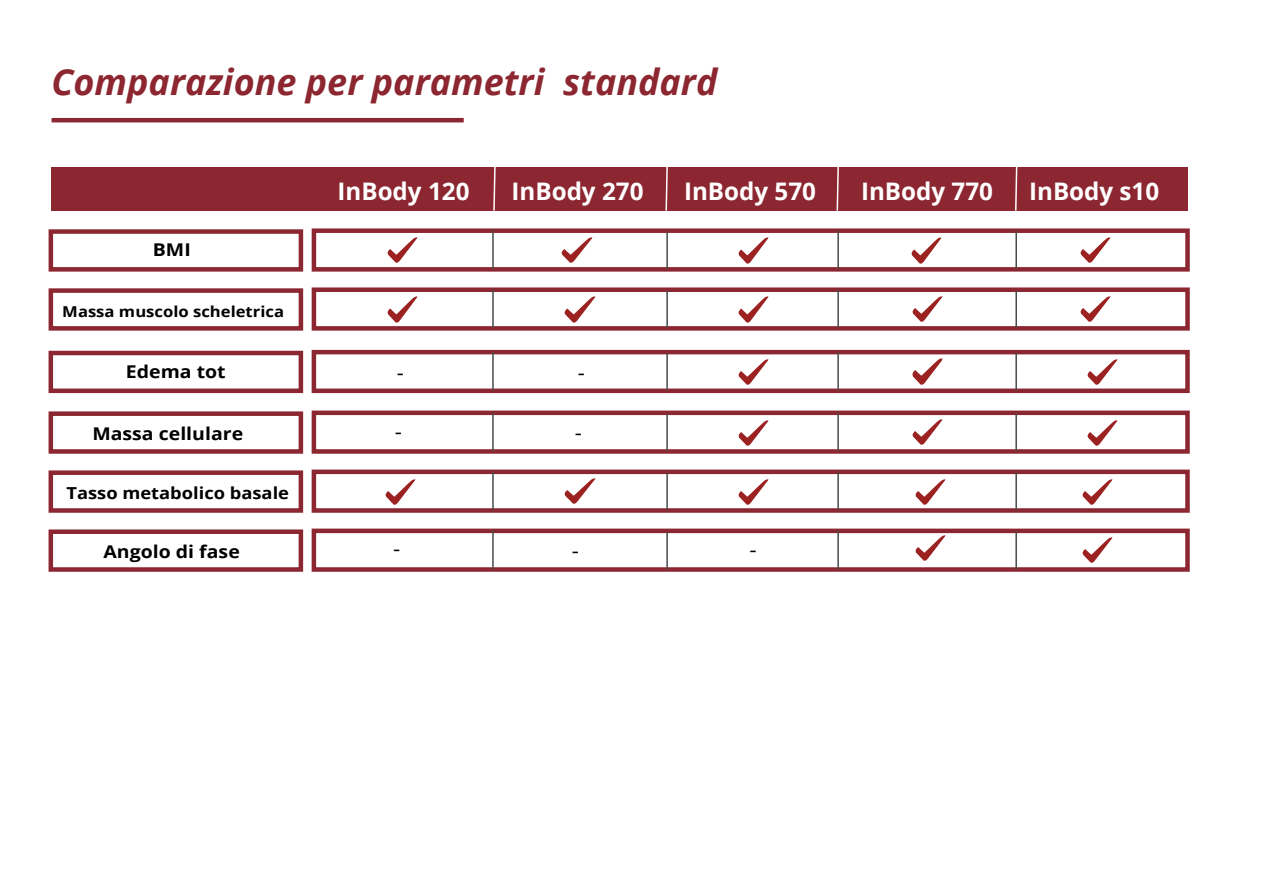
<style>
.page{position:relative;width:1263px;height:893px;background:#fff}
.page>*{position:absolute;margin:0;border:0;box-sizing:border-box;transform-origin:0 0}
.t1{font:italic 700 36px "Open Sans";color:#8c2630}
.t2{font:700 24.15px "Open Sans";color:#fff}
.t3{font:20.25px "Open Sans";color:#000001;scale:1.11 1}
.t4{font:700 17.55px "Open Sans";color:#000001;scale:1.11 1}
.t5{font:700 16.5px "Open Sans";color:#000001;scale:1.11 1}
.t6{font:700 15px "Open Sans";color:#000001;scale:1.11 1}
</style>
<div class="page">
<hr style="left:52px;top:118px;width:412px;height:4px;background:#8c2630">
<div style="left:51px;top:167px;width:1136px;height:44px;background:#8c2630"></div>
<div style="left:49px;top:529px;width:254px;height:43px;border:4px solid #8c2630"></div>
<div style="left:312px;top:529px;width:878px;height:43px;border:4px solid #8c2630"></div>
<hr style="left:666px;top:532px;width:2px;height:37px;background:#494a4b">
<hr style="left:837px;top:530px;width:2px;height:39px;background:#494a4b">
<hr style="left:492px;top:530px;width:2px;height:39px;background:#494a4b">
<hr style="left:1015px;top:531px;width:2px;height:38px;background:#494a4b">
<div style="left:49px;top:470px;width:254px;height:43px;border:4px solid #8c2630"></div>
<div style="left:312px;top:470px;width:878px;height:43px;border:4px solid #8c2630"></div>
<hr style="left:666px;top:473px;width:2px;height:37px;background:#494a4b">
<hr style="left:837px;top:471px;width:2px;height:39px;background:#494a4b">
<hr style="left:492px;top:471px;width:2px;height:39px;background:#494a4b">
<hr style="left:1015px;top:472px;width:2px;height:38px;background:#494a4b">
<div style="left:49px;top:411px;width:254px;height:43px;border:4px solid #8c2630"></div>
<div style="left:312px;top:411px;width:878px;height:43px;border:4px solid #8c2630"></div>
<hr style="left:666px;top:414px;width:2px;height:37px;background:#494a4b">
<hr style="left:837px;top:412px;width:2px;height:39px;background:#494a4b">
<hr style="left:492px;top:412px;width:2px;height:39px;background:#494a4b">
<hr style="left:1015px;top:413px;width:2px;height:38px;background:#494a4b">
<img style="left:738px;top:420px;width:31px;height:26px">
<img style="left:738px;top:479px;width:31px;height:26px">
<img style="left:564px;top:478px;width:32px;height:26px">
<img style="left:385px;top:479px;width:31px;height:26px">
<img style="left:912px;top:419px;width:31px;height:26px">
<img style="left:915px;top:479px;width:31px;height:26px">
<img style="left:1082px;top:479px;width:31px;height:26px">
<img style="left:914px;top:533px;width:32px;height:28px">
<img style="left:1082px;top:537px;width:31px;height:26px">
<img style="left:1087px;top:420px;width:31px;height:26px">
<div style="left:49px;top:351px;width:254px;height:42px;border:4px solid #8c2630"></div>
<div style="left:312px;top:350px;width:878px;height:43px;border:4px solid #8c2630"></div>
<svg style="left:493px;top:167px;width:3px;height:44px"></svg>
<svg style="left:665px;top:167px;width:3px;height:44px"></svg>
<svg style="left:836px;top:167px;width:3px;height:44px"></svg>
<svg style="left:1015px;top:167px;width:3px;height:44px"></svg>
<hr style="left:666px;top:353px;width:2px;height:38px;background:#494a4b">
<hr style="left:837px;top:352px;width:2px;height:39px;background:#494a4b">
<hr style="left:492px;top:352px;width:2px;height:39px;background:#494a4b">
<hr style="left:1015px;top:353px;width:2px;height:38px;background:#494a4b">
<img style="left:738px;top:359px;width:31px;height:26px">
<img style="left:912px;top:358px;width:31px;height:27px">
<img style="left:1087px;top:359px;width:31px;height:26px">
<div style="left:49px;top:288px;width:254px;height:43px;border:4px solid #8c2630"></div>
<div style="left:312px;top:287px;width:878px;height:44px;border:4px solid #8c2630"></div>
<hr style="left:666px;top:291px;width:2px;height:37px;background:#494a4b">
<hr style="left:837px;top:289px;width:2px;height:39px;background:#494a4b">
<hr style="left:492px;top:289px;width:2px;height:39px;background:#494a4b">
<hr style="left:1015px;top:290px;width:2px;height:38px;background:#494a4b">
<img style="left:738px;top:296px;width:31px;height:27px">
<img style="left:912px;top:296px;width:31px;height:26px">
<div style="left:49px;top:229px;width:254px;height:43px;border:4px solid #8c2630"></div>
<div style="left:312px;top:228px;width:878px;height:44px;border:4px solid #8c2630"></div>
<hr style="left:666px;top:232px;width:2px;height:37px;background:#494a4b">
<hr style="left:837px;top:230px;width:2px;height:39px;background:#494a4b">
<hr style="left:492px;top:230px;width:2px;height:39px;background:#494a4b">
<hr style="left:1015px;top:231px;width:2px;height:38px;background:#494a4b">
<img style="left:387px;top:237px;width:31px;height:26px">
<img style="left:387px;top:296px;width:31px;height:27px">
<img style="left:561px;top:237px;width:32px;height:26px">
<img style="left:564px;top:296px;width:32px;height:27px">
<img style="left:738px;top:237px;width:31px;height:27px">
<img style="left:911px;top:237px;width:31px;height:27px">
<img style="left:1080px;top:237px;width:31px;height:26px">
<img style="left:1080px;top:296px;width:31px;height:26px">
<h1 class="t1" style="left:52px;top:56px;width:667px">Comparazione per parametri standard</h1>
<p class="t4" style="left:153px;top:237px;width:36px">BMI</p>
<p class="t6" style="left:62px;top:301px;width:201px">Massa muscolo scheletrica</p>
<p class="t4" style="left:126px;top:359px;width:91px">Edema tot</p>
<p class="t4" style="left:92px;top:421px;width:137px">Massa cellulare</p>
<p class="t5" style="left:67px;top:481px;width:202px">Tasso metabolico basale</p>
<p class="t4" style="left:103px;top:539px;width:124px">Angolo di fase</p>
<p class="t2" style="left:337px;top:174px;width:133px">InBody 120</p>
<p class="t2" style="left:511px;top:174px;width:133px">InBody 270</p>
<p class="t2" style="left:684px;top:174px;width:133px">InBody 570</p>
<p class="t2" style="left:861px;top:174px;width:133px">InBody 770</p>
<p class="t2" style="left:1029px;top:174px;width:132px">InBody s10</p>
<p class="t3" style="left:397px;top:359px;width:8px">-</p>
<p class="t3" style="left:578px;top:359px;width:8px">-</p>
<p class="t3" style="left:395px;top:418px;width:8px">-</p>
<p class="t3" style="left:393px;top:535px;width:8px">-</p>
<p class="t3" style="left:575px;top:419px;width:8px">-</p>
<p class="t3" style="left:572px;top:537px;width:8px">-</p>
<p class="t3" style="left:750px;top:536px;width:8px">-</p>
</div>
